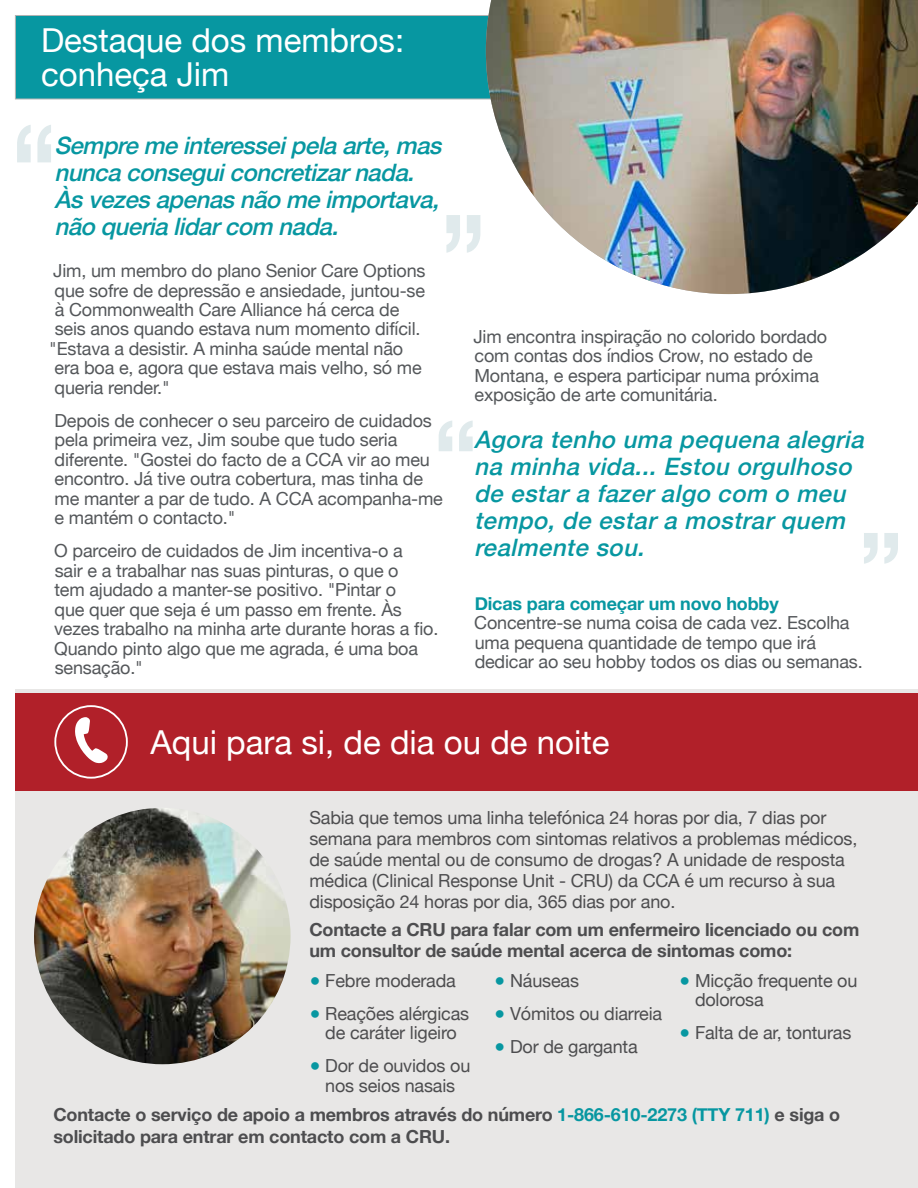
<style>
.page{position:relative;width:918px;height:1188px;background:#fff}
.page>*{position:absolute;margin:0;border:0;box-sizing:border-box;transform-origin:0 0}
.t1{font:33px/34.5px "Helvetica Neue";color:#fff}
.t2{font:italic 500 24px/27px "Helvetica Neue";color:#0797a1}
.t3{font:18px/19.5px "Helvetica Neue";letter-spacing:-.01em;color:#54575a}
.t4{font:18px/21px "Helvetica Neue";letter-spacing:-.01em;color:#4d4d4f}
.t5{font:700 18px/21px "Helvetica Neue";letter-spacing:-.01em;color:#4d4d4f}
.t6{font:700 18px "Helvetica Neue";letter-spacing:-.01em;color:#0797a1}
.s1{color:#0797a1}
</style>
<div class="page">
<div style="left:15px;top:689px;width:903px;height:499px;background:#e8e7e6"></div>
<svg style="left:17px;top:125px;width:14px;height:37px"></svg>
<svg style="left:37px;top:125px;width:14px;height:37px"></svg>
<div style="left:15px;top:15px;width:863px;height:84px;background:#0797a1;border:1px solid #b1b3b3"></div>
<img style="left:486px;top:0;width:432px;height:294px">
<svg style="left:439px;top:421px;width:13px;height:30px"></svg>
<svg style="left:459px;top:421px;width:14px;height:30px"></svg>
<svg style="left:446px;top:215px;width:14px;height:38px"></svg>
<svg style="left:467px;top:215px;width:13px;height:38px"></svg>
<svg style="left:864px;top:533px;width:14px;height:31px"></svg>
<svg style="left:884px;top:533px;width:14px;height:31px"></svg>
<div style="left:15px;top:693px;width:903px;height:98px;background:#b12029"></div>
<div style="left:54px;top:705px;width:74px;height:74px;border:2px solid #fff;border-radius:50%"></div>
<svg style="left:75px;top:717px;width:33px;height:46px"></svg>
<img style="left:34px;top:808px;width:257px;height:256px;border-radius:128px">
<p class="t1" style="left:41px;top:25px;width:365px">Destaque dos membros: conheça Jim</p>
<h2 class="t2" style="left:54px;top:130px;width:396px">Sempremeinteresseipelaarte,mas nuncaconseguiconcretizarnada.<br>Àsvezesapenasnãomeimportava, nãoquerialidarcom nada.</h2>
<p class="t3" style="left:53px;top:262px;width:374px">Jim, um membro do plano Senior Care Options que sofre de depressão e ansiedade, juntou-se à Commonwealth Care Alliance há cerca de seis anos quando estava num momento difícil.</p>
<p class="t3" style="left:49px;top:340px;width:356px">"Estava a desistir. A minha saúde mental não</p>
<p class="t3" style="left:55px;top:359px;width:369px">era boa e, agora que estava mais velho, só me</p>
<p class="t3" style="left:55px;top:379px;width:117px">queria render."</p>
<p class="t3" style="left:54px;top:412px;width:390px">Depois de conhecer o seu parceiro de cuidados pela primeira vez, Jim soube que tudo seria diferente. "Gostei do facto de a CCA vir ao meu encontro. Já tive outra cobertura, mas tinha de me manter a par de tudo. A CCA acompanha-me e mantém o contacto."</p>
<p class="t3" style="left:54px;top:542px;width:350px">O parceiro de cuidados de Jim incentiva-o a</p>
<p class="t3" style="left:55px;top:562px;width:345px">sair e a trabalhar nas suas pinturas, o que o</p>
<p class="t3" style="left:54px;top:581px;width:343px">tem ajudado a manter-se positivo. "Pintar o</p>
<p class="t3" style="left:55px;top:601px;width:349px">que quer que seja é um passo em frente. Às</p>
<p class="t3" style="left:54px;top:620px;width:386px">vezes trabalho na minha arte durante horas a fio.</p>
<p class="t3" style="left:54px;top:640px;width:365px">Quando pinto algo que me agrada, é uma boa</p>
<p class="t3" style="left:55px;top:659px;width:90px">sensação."</p>
<p class="t3" style="left:473px;top:328px;width:355px">Jim encontra inspiração no colorido bordado com contas dos índios Crow, no estado de</p>
<p class="t3" style="left:474px;top:367px;width:346px">Montana, e espera participar numa próxima exposição de arte comunitária.</p>
<h2 class="t2" style="left:474px;top:424px;width:398px">Agora tenho uma pequena alegria na minha vida...Estou orgulhoso de estara fazeralgo com o meu tempo,de estara mostrarquem realmente sou.</h2>
<h4 class="t6" style="left:475px;top:589px;width:306px">Dicas para começar um novo hobby</h4>
<p class="t3" style="left:474px;top:614px;width:390px">Concentre-se numa coisa de cada vez. Escolha uma pequena quantidade de tempo que irá dedicar ao seu hobby todos os dias ou semanas.</p>
<p class="t1" style="left:150px;top:727px;width:461px">Aqui para si, de dia ou de noite</p>
<p class="t4" style="left:309px;top:808px;width:550px">Sabia que temos uma linha telefónica 24 horas por dia, 7 dias por semana para membros com sintomas relativos a problemas médicos, de saúde mental ou de consumo de drogas? A unidade de resposta médica (Clinical Response Unit - CRU) da CCA é um recurso à sua disposição 24 horas por dia, 365 dias por ano.</p>
<p class="t5" style="left:309px;top:920px;width:552px">Contacte a CRU para falar com um enfermeiro licenciado ou com um consultor de saúde mental acerca de sintomas como:</p>
<p class="t4" style="left:309px;top:971px;width:148px"><span class="s1">●</span> Febre moderada</p>
<p class="t4" style="left:309px;top:1005px;width:161px;line-height:19.5px;text-align:center"><span class="s1">●</span> Reações alérgicas de caráter ligeiro</p>
<p class="t4" style="left:309px;top:1057px;width:163px;line-height:19.5px;text-align:center"><span class="s1">●</span> Dor de ouvidos ou nos seios nasais</p>
<p class="t4" style="left:494px;top:971px;width:86px"><span class="s1">●</span> Náuseas</p>
<p class="t4" style="left:695px;top:972px;width:164px;line-height:19.5px;text-indent:-16px"><span class="s1">●</span> Micção frequente ou dolorosa</p>
<p class="t4" style="left:494px;top:1004px;width:170px"><span class="s1">●</span> Vómitos ou diarreia</p>
<p class="t4" style="left:679px;top:1024px;width:174px"><span class="s1">●</span> Falta de ar, tonturas</p>
<p class="t4" style="left:494px;top:1037px;width:145px"><span class="s1">●</span> Dor de garganta</p>
<h4 class="t5" style="left:53px;top:1103px;width:788px;line-height:22.5px">Contacte o serviço de apoio a membros através do número <span class="s1">1-866-610-2273 (TTY 711)</span> e siga o solicitado para entrar em contacto com a CRU.</h4>
</div>
